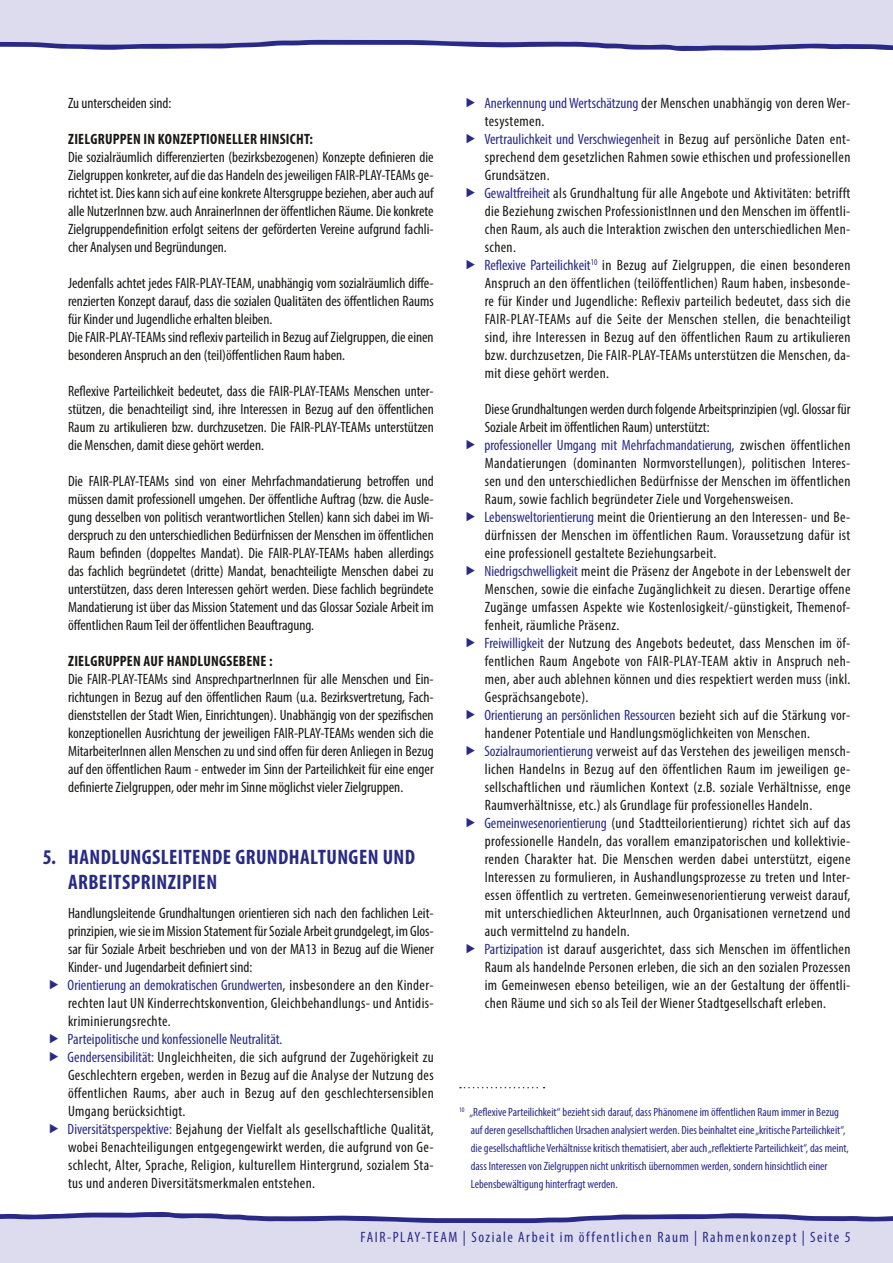
<style>
.page{position:relative;width:893px;height:1263px;background:#fff}
.page>*{position:absolute;margin:0;border:0;box-sizing:border-box;transform-origin:0 0}
.t1{font:700 condensed 21px/25.2px "Myriad Pro";letter-spacing:.02em;color:#292a86}
.t2{font:condensed 15px/18px "Myriad Pro";letter-spacing:.01em;color:#181716;text-align:justify}
.t3{font:condensed 15px "Myriad Pro";letter-spacing:.095em;color:#292a86}
.t4{font:700 condensed 15px "Myriad Pro";letter-spacing:.015em;color:#181716}
.t5{font:condensed 15px "Myriad Pro";color:#292a86}
.t6{font:condensed 12px/18px "Myriad Pro";color:#292a86}
.s1{color:#292a86}
</style>
<div class="page">
<div style="left:0;top:1225px;width:893px;height:38px;background:#dddbee"></div>
<svg style="left:0;top:1212px;width:893px;height:13px"></svg>
<div style="left:0;top:0;width:893px;height:38px;background:#dddbee"></div>
<svg style="left:0;top:38px;width:893px;height:13px"></svg>
<svg style="left:460px;top:1087px;width:85px;height:1px"></svg>
<p class="t2" style="left:68px;top:94px;width:105px">Zu unterscheiden sind:</p>
<h3 class="t4" style="left:68px;top:130px;width:246px">ZIELGRUPPEN IN KONZEPTIONELLER HINSICHT:</h3>
<p class="t2" style="left:68px;top:148px;width:367px">Die sozialräumlich differenzierten (bezirksbezogenen) Konzepte definieren die Zielgruppen konkreter, auf die das Handeln des jeweiligen FAIR-PLAY-TEAMs ge&shy;richtet ist. Dies kann sich auf eine konkrete Altersgruppe beziehen, aber auch auf alle NutzerInnen bzw. auch AnrainerInnen der öffentlichen Räume. Die konkrete Zielgruppendefinition erfolgt seitens der geförderten Vereine aufgrund fachli&shy;cher Analysen und Begründungen.</p>
<p class="t2" style="left:68px;top:274px;width:367px;text-align:left">Jedenfalls achtet jedes FAIR-PLAY-TEAM, unabhängig vom sozialräumlich diffe&shy;renzierten Konzept darauf, dass die sozialen Qualitäten des öffentlichen Raums für Kinder und Jugendliche erhalten bleiben.<br>Die FAIR-PLAY-TEAMs sind reflexiv parteilich in Bezug auf Zielgruppen, die einen besonderen Anspruch an den (teil)öffentlichen Raum haben.</p>
<p class="t2" style="left:68px;top:382px;width:367px">Reflexive Parteilichkeit bedeutet, dass die FAIR-PLAY-TEAMs Menschen unter&shy;stützen, die benachteiligt sind, ihre Interessen in Bezug auf den öffentlichen Raum zu artikulieren bzw. durchzusetzen. Die FAIR-PLAY-TEAMs unterstützen die Menschen, damit diese gehört werden.</p>
<p class="t2" style="left:68px;top:472px;width:367px">Die FAIR-PLAY-TEAMs sind von einer Mehrfachmandatierung betroffen und müssen damit professionell umgehen. Der öffentliche Auftrag (bzw. die Ausle&shy;gung desselben von politisch verantwortlichen Stellen) kann sich dabei im Wi&shy;derspruch zu den unterschiedlichen Bedürfnissen der Menschen im öffentlichen Raum befinden (doppeltes Mandat). Die FAIR-PLAY-TEAMs haben allerdings das fachlich begründetet (dritte) Mandat, benachteiligte Menschen dabei zu unterstützen, dass deren Interessen gehört werden. Diese fachlich begründete Mandatierung ist über das Mission Statement und das Glossar Soziale Arbeit im öffentlichen Raum Teil der öffentlichen Beauftragung.</p>
<h3 class="t4" style="left:68px;top:652px;width:206px">ZIELGRUPPEN AUF HANDLUNGSEBENE :</h3>
<p class="t2" style="left:68px;top:670px;width:367px">Die FAIR-PLAY-TEAMs sind AnsprechpartnerInnen für alle Menschen und Ein&shy;richtungen in Bezug auf den öffentlichen Raum (u.a. Bezirksvertretung, Fach&shy;dienststellen der Stadt Wien, Einrichtungen). Unabhängig von der spezifischen konzeptionellen Ausrichtung der jeweiligen FAIR-PLAY-TEAMs wenden sich die MitarbeiterInnen allen Menschen zu und sind offen für deren Anliegen in Bezug auf den öffentlichen Raum - entweder im Sinn der Parteilichkeit für eine enger definierte Zielgruppen, oder mehr im Sinne möglichst vieler Zielgruppen.</p>
<p class="t2" style="left:484px;top:94px;width:367px"><span class="s1">Anerkennung und Wertschätzung</span> der Menschen unabhängig von deren Wer&shy;tesystemen.</p>
<p class="t2" style="left:484px;top:130px;width:368px"><span class="s1">Vertraulichkeit und Verschwiegenheit</span> in Bezug auf persönliche Daten ent&shy;sprechend dem gesetzlichen Rahmen sowie ethischen und professionellen Grundsätzen.</p>
<p class="t2" style="left:484px;top:184px;width:368px"><span class="s1">Gewaltfreiheit</span> als Grundhaltung für alle Angebote und Aktivitäten: betrifft die Beziehung zwischen ProfessionistInnen und den Menschen im öffentli&shy;chen Raum, als auch die Interaktion zwischen den unterschiedlichen Men&shy;schen.</p>
<p class="t2" style="left:484px;top:256px;width:368px"><span class="s1">Reflexive Parteilichkeit</span><sup>10</sup> in Bezug auf Zielgruppen, die einen besonderen Anspruch an den öffentlichen (teilöffentlichen) Raum haben, insbesonde&shy;re für Kinder und Jugendliche: Reflexiv parteilich bedeutet, dass sich die FAIR-PLAY-TEAMs auf die Seite der Menschen stellen, die benachteiligt sind, ihre Interessen in Bezug auf den öffentlichen Raum zu artikulieren bzw. durchzusetzen, Die FAIR-PLAY-TEAMs unterstützen die Menschen, da&shy;mit diese gehört werden.</p>
<p class="t2" style="left:485px;top:400px;width:367px">Diese Grundhaltungen werden durch folgende Arbeitsprinzipien (vgl. Glossar für<br>Soziale Arbeit im öffentlichen Raum) unterstützt:</p>
<p class="t2" style="left:484px;top:436px;width:368px"><span class="s1">professioneller Umgang mit Mehrfachmandatierung</span>, zwischen öffentlichen Mandatierungen (dominanten Normvorstellungen), politischen Interes&shy;sen und den unterschiedlichen Bedürfnisse der Menschen im öffentlichen Raum, sowie fachlich begründeter Ziele und Vorgehensweisen.</p>
<p class="t2" style="left:484px;top:508px;width:368px"><span class="s1">Lebensweltorientierung</span> meint die Orientierung an den Interessen- und Be&shy;dürfnissen der Menschen im öffentlichen Raum. Voraussetzung dafür ist eine professionell gestaltete Beziehungsarbeit.</p>
<p class="t2" style="left:484px;top:562px;width:368px"><span class="s1">Niedrigschwelligkeit</span> meint die Präsenz der Angebote in der Lebenswelt der Menschen, sowie die einfache Zugänglichkeit zu diesen. Derartige offene Zugänge umfassen Aspekte wie Kostenlosigkeit/-günstigkeit, Themenof&shy;fenheit, räumliche Präsenz.</p>
<p class="t2" style="left:484px;top:634px;width:367px"><span class="s1">Freiwilligkeit</span> der Nutzung des Angebots bedeutet, dass Menschen im öf&shy;fentlichen Raum Angebote von FAIR-PLAY-TEAM aktiv in Anspruch neh&shy;men, aber auch ablehnen können und dies respektiert werden muss (inkl.<br>Gesprächsangebote).</p>
<p class="t2" style="left:484px;top:706px;width:367px"><span class="s1">Orientierung an persönlichen Ressourcen</span> bezieht sich auf die Stärkung vor&shy;handener Potentiale und Handlungsmöglichkeiten von Menschen.</p>
<p class="t2" style="left:484px;top:742px;width:368px"><span class="s1">Sozialraumorientierung</span> verweist auf das Verstehen des jeweiligen mensch&shy;lichen Handelns in Bezug auf den öffentlichen Raum im jeweiligen ge&shy;sellschaftlichen und räumlichen Kontext (z.B. soziale Verhältnisse, enge Raumverhältnisse, etc.) als Grundlage für professionelles Handeln.</p>
<p class="t2" style="left:484px;top:814px;width:368px"><span class="s1">Gemeinwesenorientierung</span> (und Stadtteilorientierung) richtet sich auf das professionelle Handeln, das vorallem emanzipatorischen und kollektivie&shy;renden Charakter hat. Die Menschen werden dabei unterstützt, eigene Interessen zu formulieren, in Aushandlungsprozesse zu treten und Inter&shy;essen öffentlich zu vertreten. Gemeinwesenorientierung verweist darauf, mit unterschiedlichen AkteurInnen, auch Organisationen vernetzend und auch vermittelnd zu handeln.</p>
<p class="t2" style="left:484px;top:940px;width:368px"><span class="s1">Partizipation</span> ist darauf ausgerichtet, dass sich Menschen im öffentlichen Raum als handelnde Personen erleben, die sich an den sozialen Prozessen im Gemeinwesen ebenso beteiligen, wie an der Gestaltung der öffentli&shy;chen Räume und sich so als Teil der Wiener Stadtgesellschaft erleben.</p>
<h3 class="t1" style="left:43px;top:844px;width:15px">5.</h3>
<h2 class="t1" style="left:68px;top:844px;width:348px">HANDLUNGSLEITENDE GRUNDHALTUNGEN UND<br>ARBEITSPRINZIPIEN</h2>
<p class="t2" style="left:68px;top:904px;width:367px">Handlungsleitende Grundhaltungen orientieren sich nach den fachlichen Leit&shy;prinzipien, wie sie im Mission Statement für Soziale Arbeit grundgelegt, im Glos&shy;sar für Soziale Arbeit beschrieben und von der MA13 in Bezug auf die Wiener Kinder- und Jugendarbeit definiert sind:</p>
<p class="t2" style="left:68px;top:976px;width:367px"><span class="s1">Orientierung an demokratischen Grundwerten</span>, insbesondere an den Kinder&shy;rechten laut UN Kinderrechtskonvention, Gleichbehandlungs- und Antidis&shy;kriminierungsrechte.</p>
<p class="t5" style="left:68px;top:1030px;width:216px">Parteipolitische und konfessionelle Neutralität.</p>
<p class="t2" style="left:68px;top:1048px;width:368px"><span class="s1">Gendersensibilität:</span> Ungleichheiten, die sich aufgrund der Zugehörigkeit zu Geschlechtern ergeben, werden in Bezug auf die Analyse der Nutzung des öffentlichen Raums, aber auch in Bezug auf den geschlechtersensiblen Umgang berücksichtigt.</p>
<p class="t2" style="left:68px;top:1120px;width:368px"><span class="s1">Diversitätsperspektive:</span> Bejahung der Vielfalt als gesellschaftliche Qualität, wobei Benachteiligungen entgegengewirkt werden, die aufgrund von Ge&shy;schlecht, Alter, Sprache, Religion, kulturellem Hintergrund, sozialem Sta&shy;tus und anderen Diversitätsmerkmalen entstehen.</p>
<p class="t6" style="left:471px;top:1103px;width:379px;text-indent:-11px"><sup>10</sup> „Reflexive Parteilichkeit“ bezieht sich darauf, dass Phänomene im öffentlichen Raum immer in Bezug auf deren gesellschaftlichen Ursachen analysiert werden. Dies beinhaltet eine „kritische Parteilichkeit“, die gesellschaftliche Verhältnisse kritisch thematisiert, aber auch „reflektierte Parteilichkeit“, das meint, dass Interessen von Zielgruppen nicht unkritisch übernommen werden, sondern hinsichtlich einer Lebensbewältigung hinterfragt werden.</p>
<p class="t3" style="left:361px;top:1228px;width:491px">FAIR-PLAY-TEAM | Soziale Arbeit im öffentlichen Raum | Rahmenkonzept | Seite 5</p>
</div>
